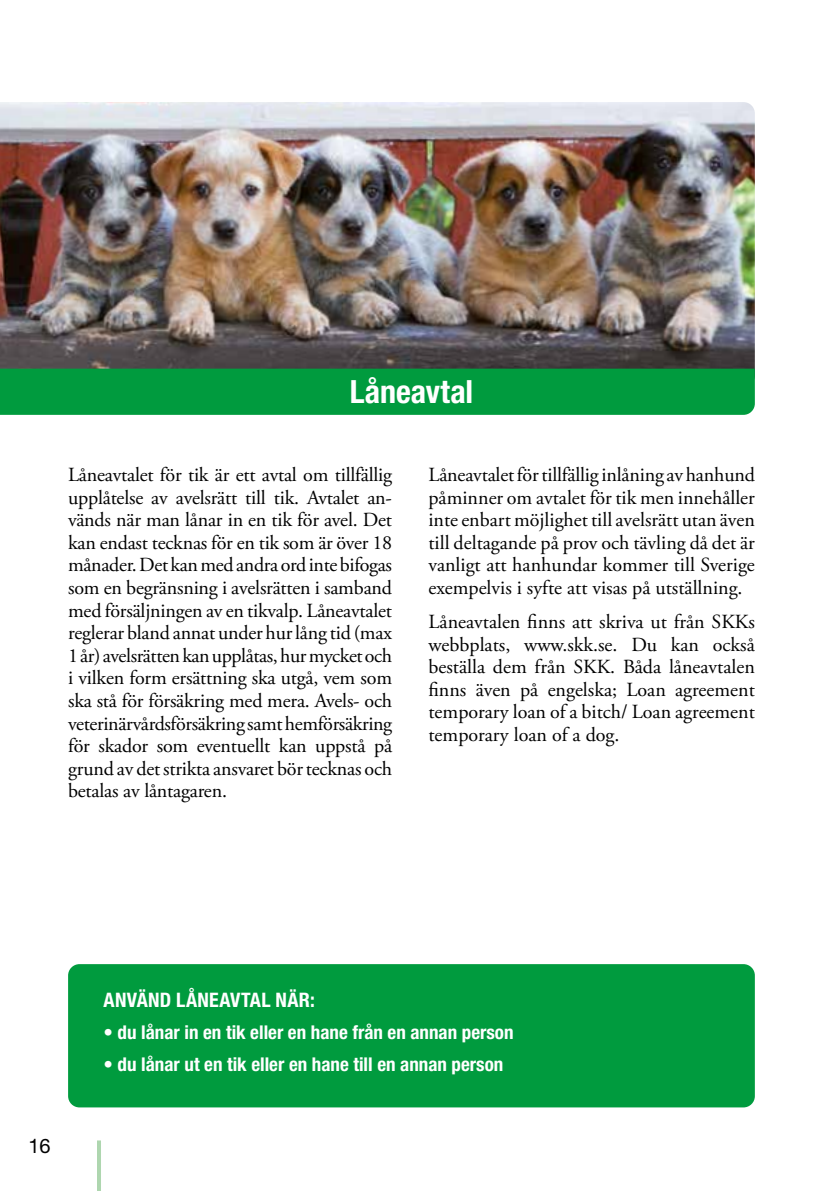
<style>
.page{position:relative;width:840px;height:1191px;background:#fff}
.page>*{position:absolute;margin:0;border:0;box-sizing:border-box;transform-origin:0 0}
.t1{font:700 condensed 32px "Helvetica Neue LT Std";color:#fff}
.t2{font:20px/22.6px "Adobe Garamond Pro";color:#000;text-align:justify}
.t3{font:700 condensed 20px "Helvetica Neue LT Std";letter-spacing:.02em;color:#fff}
.t4{font:20px "Helvetica Neue LT Std";color:#000}
.t5{font:700 condensed 19px "Helvetica Neue LT Std";color:#fff}
</style>
<div class="page">
<hr style="left:97px;top:1140px;width:4px;height:51px;background:#aed6af">
<img style="left:0;top:102px;width:754px;height:267px">
<div style="left:0;top:369px;width:754px;height:46px;background:#009b3e"></div>
<div style="left:68px;top:964px;width:686px;height:143px;background:#009b3e;border-radius:11px"></div>
<h1 class="t1" style="left:349px;top:372px;width:125px">Låneavtal</h1>
<p class="t2" style="left:68px;top:464px;width:325px">Låneavtalet för tik är ett avtal om tillfällig upplåtelse av avelsrätt till tik. Avtalet an&shy;vänds när man lånar in en tik för avel. Det kan endast tecknas för en tik som är över 18 månader. Det kan med andra ord inte bifogas som en begränsning i avelsrätten i samband med försäljningen av en tikvalp. Låneavtalet reglerar bland annat under hur lång tid (max 1 år) avelsrätten kan upplåtas, hur mycket och i vilken form ersättning ska utgå, vem som ska stå för försäkring med mera. Avels- och veterinärvårdsförsäkring samt hemförsäkring för skador som eventuellt kan uppstå på grund av det strikta ansvaret bör tecknas och betalas av låntagaren.</p>
<p class="t2" style="left:428px;top:464px;width:328px">Låneavtalet för tillfällig inlåning av hanhund påminner om avtalet för tik men innehåller inte enbart möjlighet till avelsrätt utan även till deltagande på prov och tävling då det är vanligt att hanhundar kommer till Sverige exempelvis i syfte att visas på utställning.</p>
<p class="t2" style="left:428px;top:611px;width:328px">Låneavtalen finns att skriva ut från SKKs webbplats, www.skk.se. Du kan också beställa dem från SKK. Båda låneavtalen finns även på engelska; Loan agreement temporary loan of a bitch/ Loan agreement temporary loan of a dog.</p>
<p class="t4" style="left:28px;top:1134px;width:24px">16</p>
<p class="t3" style="left:103px;top:987px;width:213px">ANVÄND LÅNEAVTAL NÄR:</p>
<p class="t5" style="left:103px;top:1020px;width:411px">• du lånar in en tik eller en hane från en annan person</p>
<p class="t5" style="left:103px;top:1053px;width:401px">• du lånar ut en tik eller en hane till en annan person</p>
</div>
